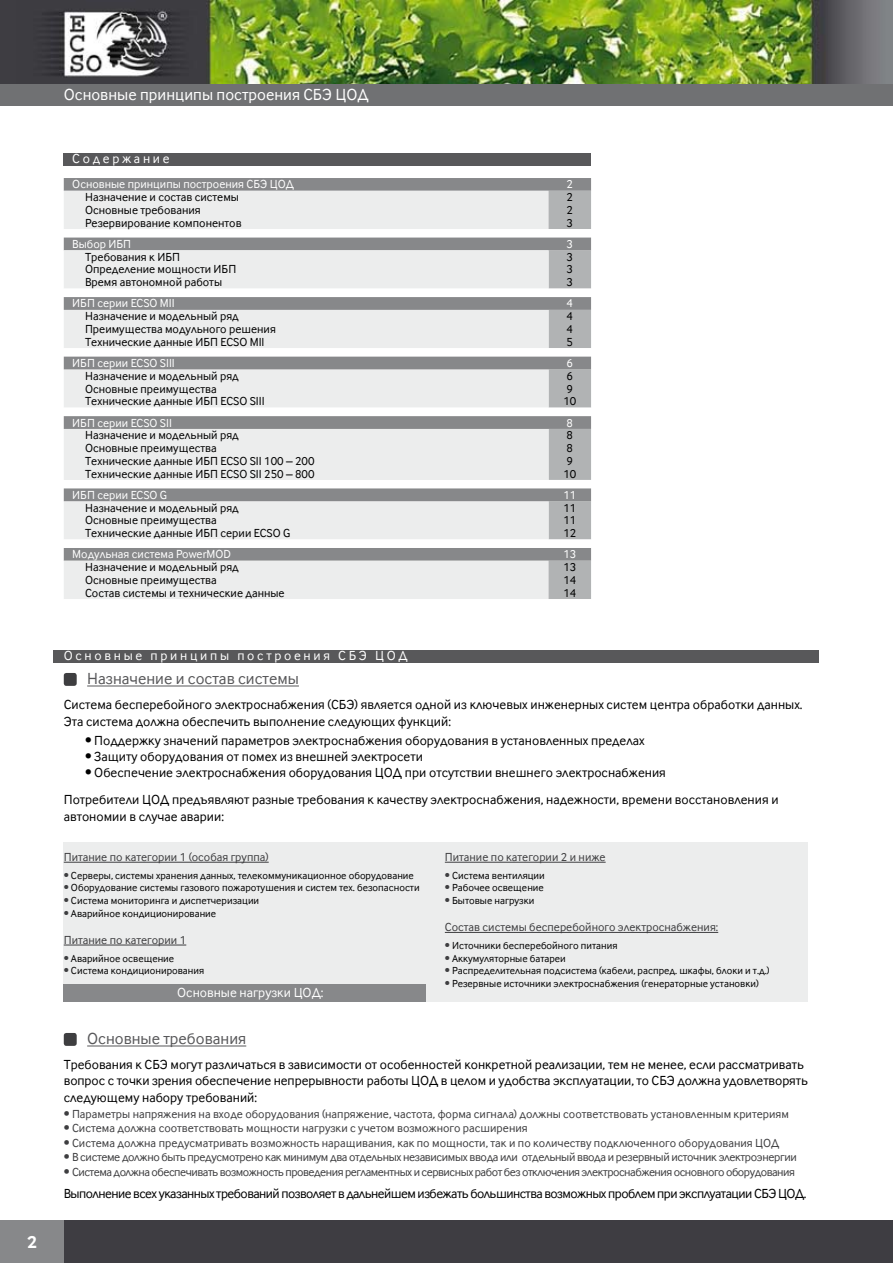
<style>
.page{position:relative;width:893px;height:1263px;background:#fff}
.page>*{position:absolute;margin:0;border:0;box-sizing:border-box;transform-origin:0 0}
.t1{font:700 18px "Yota Inter Face";color:#fff}
.t2{font:16.5px "Yota Inter Face";color:#58585a}
.t3{font:16.5px "Yota Inter Face";color:#fff}
.t4{font:13.5px/16.2px "Yota Inter Face";color:#000}
.t5{font:13.5px "Yota Inter Face";letter-spacing:-.04em;color:#000}
.t6{font:13.5px "Yota Inter Face";letter-spacing:.2em;color:#fff}
.t7{font:13.5px "Yota Inter Face";color:#fff}
.t8{font:12px "Yota Inter Face";color:#000}
.t9{font:12px "Yota Inter Face";color:#3e3e40}
.t10{font:12px "Yota Inter Face";color:#fff}
.t11{font:12px "Yota Inter Face";letter-spacing:-.04em;color:#3e3e40}
.t12{font:12px "Yota Inter Face";letter-spacing:-.03em;color:#3e3e40}
.t13{font:10.5px "Yota Inter Face";color:#000}
.s1{color:#3e3e40}
</style>
<div class="page">
<div style="left:64px;top:842px;width:744px;height:159px;background:#eceded"></div>
<div style="left:0;top:0;width:38px;height:95px;background:#3e3d42"></div>
<hr style="left:64px;top:862px;width:205px;height:1px;background:#3e3e40">
<hr style="left:64px;top:945px;width:122px;height:1px;background:#3e3e40">
<hr style="left:445px;top:862px;width:161px;height:1px;background:#3e3e40">
<hr style="left:445px;top:932px;width:273px;height:1px;background:#3e3e40">
<div style="left:64px;top:153px;width:527px;height:12px;background:#58585a"></div>
<div style="left:53px;top:650px;width:766px;height:13px;background:#58585a"></div>
<svg style="left:64px;top:178px;width:527px;height:421px;background:#d5d6d7"></svg>
<hr style="left:87px;top:686px;width:212px;height:1px;background:#58585a">
<div style="left:64px;top:673px;width:13px;height:13px;background:#3e3e40;border-radius:3px"></div>
<img style="left:38px;top:0;width:855px;height:84px">
<div style="left:0;top:84px;width:893px;height:21px;background:#707173"></div>
<div style="left:64px;top:984px;width:362px;height:17px;background:#87888a"></div>
<hr style="left:87px;top:1046px;width:159px;height:1px;background:#58585a">
<div style="left:64px;top:1033px;width:13px;height:13px;background:#3e3e40;border-radius:3px"></div>
<div style="left:0;top:1220px;width:893px;height:43px;background:#3e3d42"></div>
<div style="left:0;top:1220px;width:64px;height:43px;background:#87888a"></div>
<h1 class="t1" style="left:27px;top:1231px;width:11px">2</h1>
<p class="t3" style="left:64px;top:85px;width:306px">Основные принципы построения СБЭ ЦОД</p>
<p class="t6" style="left:72px;top:151px;width:99px">Содержание</p>
<p class="t10" style="left:72px;top:178px;width:223px">Основные принципы построения СБЭ ЦОД</p>
<p class="t10" style="left:567px;top:178px;width:8px">2</p>
<p class="t8" style="left:85px;top:190px;width:156px">Назначение и состав системы</p>
<p class="t8" style="left:567px;top:190px;width:8px">2</p>
<p class="t8" style="left:85px;top:203px;width:117px">Основные требования</p>
<p class="t8" style="left:567px;top:203px;width:8px">2</p>
<p class="t8" style="left:85px;top:216px;width:158px">Резервирование компонентов</p>
<p class="t8" style="left:567px;top:216px;width:8px">3</p>
<p class="t10" style="left:72px;top:237px;width:60px">Выбор ИБП</p>
<p class="t10" style="left:567px;top:237px;width:8px">3</p>
<p class="t8" style="left:85px;top:250px;width:96px">Требования к ИБП</p>
<p class="t8" style="left:567px;top:250px;width:8px">3</p>
<p class="t8" style="left:85px;top:263px;width:153px">Определение мощности ИБП</p>
<p class="t8" style="left:567px;top:263px;width:8px">3</p>
<p class="t8" style="left:85px;top:275px;width:139px">Время автономной работы</p>
<p class="t8" style="left:567px;top:275px;width:8px">3</p>
<p class="t10" style="left:72px;top:297px;width:104px">ИБП серии ECSO MII</p>
<p class="t10" style="left:567px;top:297px;width:8px">4</p>
<p class="t8" style="left:85px;top:309px;width:155px">Назначение и модельный ряд</p>
<p class="t8" style="left:567px;top:309px;width:8px">4</p>
<p class="t8" style="left:85px;top:322px;width:192px">Преимущества модульного решения</p>
<p class="t8" style="left:567px;top:322px;width:8px">4</p>
<p class="t8" style="left:85px;top:335px;width:181px">Технические данные ИБП ECSO MII</p>
<p class="t8" style="left:567px;top:335px;width:8px">5</p>
<p class="t10" style="left:72px;top:356px;width:104px">ИБП серии ECSO SIII</p>
<p class="t10" style="left:567px;top:356px;width:8px">6</p>
<p class="t8" style="left:85px;top:369px;width:155px">Назначение и модельный ряд</p>
<p class="t8" style="left:567px;top:369px;width:8px">6</p>
<p class="t8" style="left:85px;top:382px;width:133px">Основные преимущества</p>
<p class="t8" style="left:567px;top:382px;width:8px">9</p>
<p class="t8" style="left:85px;top:394px;width:181px">Технические данные ИБП ECSO SIII</p>
<p class="t8" style="left:563px;top:394px;width:14px">10</p>
<p class="t10" style="left:72px;top:416px;width:101px">ИБП серии ECSO SII</p>
<p class="t10" style="left:567px;top:416px;width:8px">8</p>
<p class="t8" style="left:85px;top:428px;width:155px">Назначение и модельный ряд</p>
<p class="t8" style="left:567px;top:428px;width:8px">8</p>
<p class="t8" style="left:85px;top:441px;width:133px">Основные преимущества</p>
<p class="t8" style="left:567px;top:441px;width:8px">8</p>
<p class="t8" style="left:85px;top:454px;width:231px">Технические данные ИБП ECSO SII 100 – 200</p>
<p class="t8" style="left:567px;top:454px;width:8px">9</p>
<p class="t8" style="left:85px;top:467px;width:231px">Технические данные ИБП ECSO SII 250 – 800</p>
<p class="t8" style="left:563px;top:467px;width:14px">10</p>
<p class="t10" style="left:72px;top:488px;width:96px">ИБП серии ECSO G</p>
<p class="t10" style="left:563px;top:488px;width:14px">11</p>
<p class="t8" style="left:85px;top:501px;width:155px">Назначение и модельный ряд</p>
<p class="t8" style="left:563px;top:501px;width:14px">11</p>
<p class="t8" style="left:85px;top:514px;width:133px">Основные преимущества</p>
<p class="t8" style="left:563px;top:514px;width:14px">11</p>
<p class="t8" style="left:85px;top:526px;width:207px">Технические данные ИБП серии ECSO G</p>
<p class="t8" style="left:563px;top:526px;width:14px">12</p>
<p class="t10" style="left:72px;top:548px;width:160px">Модульная система PowerMOD</p>
<p class="t10" style="left:563px;top:548px;width:14px">13</p>
<p class="t8" style="left:85px;top:560px;width:155px">Назначение и модельный ряд</p>
<p class="t8" style="left:563px;top:560px;width:14px">13</p>
<p class="t8" style="left:85px;top:573px;width:133px">Основные преимущества</p>
<p class="t8" style="left:563px;top:573px;width:14px">14</p>
<p class="t8" style="left:85px;top:586px;width:201px">Состав системы и технические данные</p>
<p class="t8" style="left:563px;top:586px;width:14px">14</p>
<p class="t6" style="left:64px;top:648px;width:345px">Основные принципы построения СБЭ ЦОД</p>
<p class="t2" style="left:87px;top:669px;width:213px">Назначение и состав системы</p>
<p class="t4" style="left:64px;top:697px;width:740px">Система бесперебойного электроснабжения (СБЭ) является одной из ключевых инженерных систем центра обработки данных.<br>Эта система должна обеспечить выполнение следующих функций:</p>
<p class="t4" style="left:85px;top:732px;width:561px">• Поддержку значений параметров электроснабжения оборудования в установленных пределах</p>
<p class="t4" style="left:85px;top:748px;width:339px">• Защиту оборудования от помех из внешней электросети</p>
<p class="t4" style="left:64px;top:759px;width:716px;line-height:27px;text-indent:21px">• Обеспечение электроснабжения оборудования ЦОД при отсутствии внешнего электроснабжения<br>Потребители ЦОД предъявляют разные требования к качеству электроснабжения, надежности, времени восстановления и</p>
<p class="t4" style="left:64px;top:808px;width:162px">автономии в случае аварии:</p>
<p class="t9" style="left:64px;top:850px;width:206px">Питание по категории 1 (особая группа)</p>
<p class="t13" style="left:64px;top:869px;width:352px"><span class="s1">•</span> Серверы, системы хранения данных, телекоммуникационное оборудование</p>
<p class="t13" style="left:64px;top:882px;width:357px"><span class="s1">•</span> Оборудование системы газового пожаротушения и систем тех. безопасности</p>
<p class="t13" style="left:64px;top:894px;width:197px"><span class="s1">•</span> Система мониторинга и диспетчеризации</p>
<p class="t13" style="left:64px;top:907px;width:154px"><span class="s1">•</span> Аварийное кондиционирование</p>
<p class="t9" style="left:64px;top:933px;width:124px">Питание по категории 1</p>
<p class="t13" style="left:64px;top:952px;width:112px"><span class="s1">•</span> Аварийное освещение</p>
<p class="t13" style="left:64px;top:965px;width:142px"><span class="s1">•</span> Система кондиционирования</p>
<p class="t9" style="left:445px;top:850px;width:162px">Питание по категории 2 и ниже</p>
<p class="t13" style="left:445px;top:869px;width:102px"><span class="s1">•</span> Система вентиляции</p>
<p class="t13" style="left:445px;top:882px;width:101px"><span class="s1">•</span> Рабочее освещение</p>
<p class="t13" style="left:445px;top:894px;width:91px"><span class="s1">•</span> Бытовые нагрузки</p>
<p class="t9" style="left:445px;top:920px;width:275px">Состав системы бесперебойного электроснабжения:</p>
<p class="t13" style="left:445px;top:939px;width:174px"><span class="s1">•</span> Источники бесперебойного питания</p>
<p class="t13" style="left:445px;top:952px;width:123px"><span class="s1">•</span> Аккумуляторные батареи</p>
<p class="t13" style="left:445px;top:965px;width:326px"><span class="s1">•</span> Распределительная подсистема (кабели, распред. шкафы, блоки и т.д.)</p>
<p class="t13" style="left:445px;top:977px;width:315px"><span class="s1">•</span> Резервные источники электроснабжения (генераторные установки)</p>
<p class="t7" style="left:177px;top:985px;width:148px">Основные нагрузки ЦОД:</p>
<p class="t2" style="left:87px;top:1029px;width:161px">Основные требования</p>
<p class="t4" style="left:64px;top:1056px;width:746px">Требования к СБЭ могут различаться в зависимости от особенностей конкретной реализации, тем не менее, если рассматривать вопрос с точки зрения обеспечение непрерывности работы ЦОД в целом и удобства эксплуатации, то СБЭ должна удовлетворять следующему набору требований:</p>
<p class="t9" style="left:64px;top:1107px;width:727px">• Параметры напряжения на входе оборудования (напряжение, частота, форма сигнала) должны соответствовать установленным критериям</p>
<p class="t9" style="left:64px;top:1122px;width:465px">• Система должна соответствовать мощности нагрузки с учетом возможного расширения</p>
<p class="t9" style="left:64px;top:1136px;width:717px">• Система должна предусматривать возможность наращивания, как по мощности, так и по количеству подключенного оборудования ЦОД</p>
<p class="t12" style="left:64px;top:1150px;width:735px">• В системе должно быть предусмотрено как минимум два отдельных независимых ввода или отдельный ввода и резервный источник электроэнергии</p>
<p class="t11" style="left:64px;top:1165px;width:733px">• Система должна обеспечивать возможность проведения регламентных и сервисных работ без отключения электроснабжения основного оборудования</p>
<p class="t5" style="left:64px;top:1186px;width:744px">Выполнение всех указанных требований позволяет в дальнейшем избежать большинства возможных проблем при эксплуатации СБЭ ЦОД.</p>
</div>
